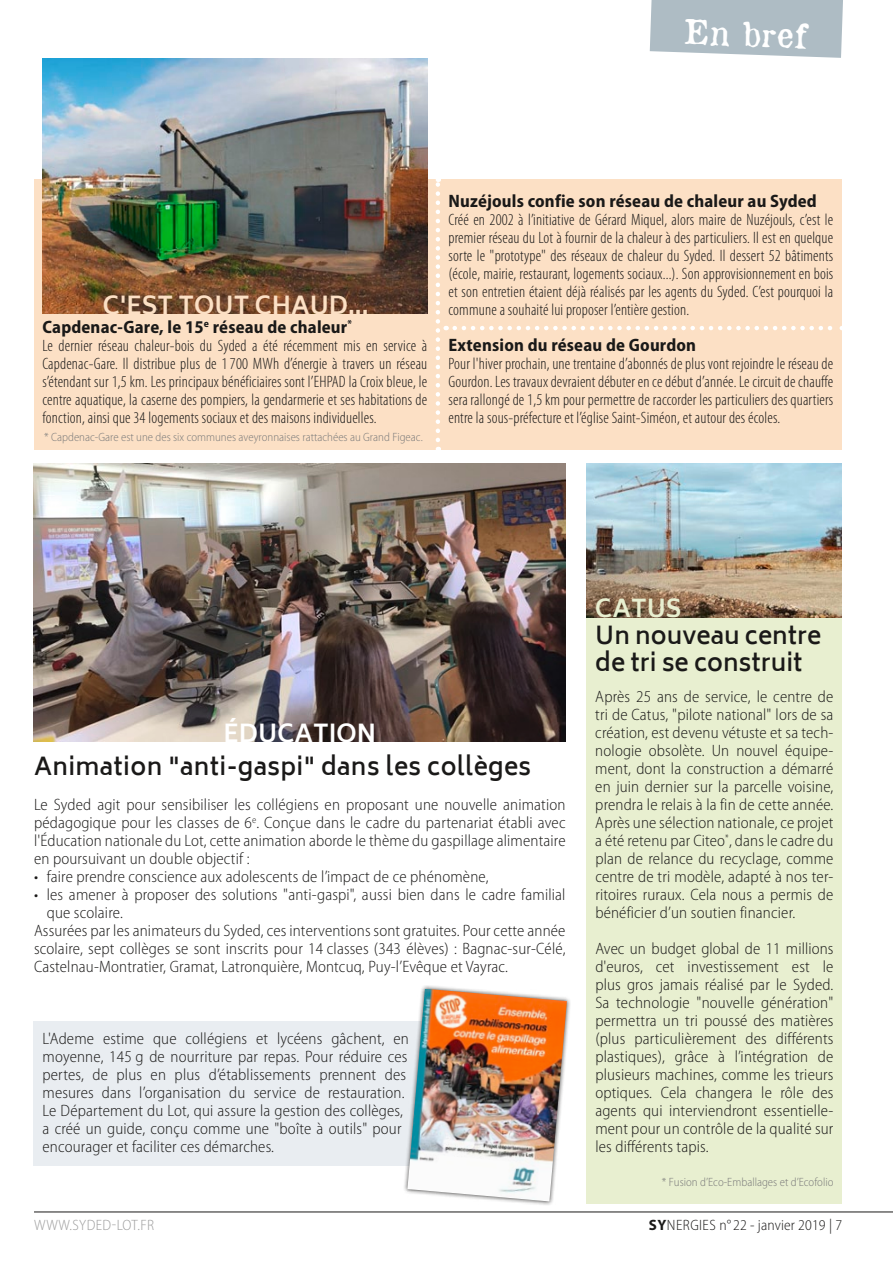
<style>
.page{position:relative;width:893px;height:1263px;background:#fff}
.page>*{position:absolute;margin:0;border:0;box-sizing:border-box;transform-origin:0 0}
.t1{font:33.6px "Old Newspaper Types";color:#fff}
.t2{font:600 24px/27px "Biryani";letter-spacing:.015em;color:#1a1918}
.t3{font:700 24px "Biryani";color:#fce0c5}
.t4{font:700 24px "Biryani";color:#fff}
.t5{font:700 24px "Biryani";color:#e8efd0}
.t6{font:700 semi-condensed 18px "Myriad Pro";letter-spacing:.01em;color:#1a1918}
.t7{font:300 semi-condensed 16.5px/18px "Myriad Pro";letter-spacing:.01em;color:#1a1918;text-align:justify}
.t8{font:300 condensed 16.5px/18px "Myriad Pro";letter-spacing:.01em;color:#1a1918;text-align:justify}
.t9{font:300 semi-condensed 15px "Myriad Pro";letter-spacing:.01em;color:#1a1918}
.t10{font:300 semi-condensed 15px "Myriad Pro";letter-spacing:.045em;color:#9c9c9c}
.t11{font:300 semi-condensed 12px "Myriad Pro";color:#7a7a7a}
.s1{font-weight:700;font-stretch:normal}
</style>
<div class="page">
<div style="left:587px;top:463px;width:255px;height:740px;background:#e8efd0"></div>
<div style="left:34px;top:1022px;width:450px;height:144px;background:#e9edf1"></div>
<div style="left:34px;top:179px;width:808px;height:270px;background:#fce0c5"></div>
<img style="left:42px;top:59px;width:385px;height:255px">
<img style="left:34px;top:463px;width:531px;height:278px">
<div style="left:403px;top:984px;width:168px;height:221px;background:#1a1918;opacity:.75"></div>
<img style="left:407px;top:989px;width:160px;height:212px">
<svg style="left:436px;top:179px;width:4px;height:261px"></svg>
<svg style="left:455px;top:326px;width:387px;height:4px"></svg>
<img style="left:587px;top:463px;width:255px;height:154px">
<svg style="left:650px;top:0;width:193px;height:58px;background:#b3c0c7"></svg>
<hr style="left:34px;top:1212px;width:859px;height:1px;background:#1a1918">
<h1 class="t1" style="left:684px;top:9px;width:126px;rotate:2deg">En bref</h1>
<h2 class="t3" style="left:103px;top:291px;width:267px">C'EST TOUT CHAUD...</h2>
<p class="t6" style="left:43px;top:315px;width:311px">Capdenac-Gare, le 15<sup>e</sup> réseau de chaleur<sup>*</sup></p>
<p class="t8" style="left:43px;top:336px;width:386px">Le dernier réseau chaleur-bois du Syded a été récemment mis en service à Capdenac-Gare. Il distribue plus de 1700 MWh d’énergie à travers un réseau s’étendant sur 1,5 km. Les principaux bénéficiaires sont l’EHPAD la Croix bleue, le centre aquatique, la caserne des pompiers, la gendarmerie et ses habitations de fonction, ainsi que 34 logements sociaux et des maisons individuelles.</p>
<p class="t11" style="left:44px;top:430px;width:380px">* Capdenac-Gare est une des six communes aveyronnaises rattachées au Grand Figeac.</p>
<p class="t6" style="left:448px;top:189px;width:370px">Nuzéjouls confie son réseau de chaleur au Syded</p>
<p class="t8" style="left:448px;top:210px;width:386px">Créé en 2002 à l’initiative de Gérard Miquel, alors maire de Nuzéjouls, c’est le premier réseau du Lot à fournir de la chaleur à des particuliers. Il est en quelque sorte le "prototype" des réseaux de chaleur du Syded. Il dessert 52 bâtiments (école, mairie, restaurant, logements sociaux...). Son approvisionnement en bois et son entretien étaient déjà réalisés par les agents du Syded. C’est pourquoi la commune a souhaité lui proposer l’entière gestion.</p>
<p class="t6" style="left:448px;top:333px;width:249px">Extension du réseau de Gourdon</p>
<p class="t8" style="left:448px;top:354px;width:386px">Pour l'hiver prochain, une trentaine d’abonnés de plus vont rejoindre le réseau de Gourdon. Les travaux devraient débuter en ce début d’année. Le circuit de chauffe sera rallongé de 1,5 km pour permettre de raccorder les particuliers des quartiers entre la sous-préfecture et l’église Saint-Siméon, et autour des écoles.</p>
<h2 class="t4" style="left:224px;top:719px;width:154px">ÉDUCATION</h2>
<h2 class="t2" style="left:34px;top:753px;width:499px">Animation "anti-gaspi" dans les collèges</h2>
<p class="t7" style="left:34px;top:795px;width:533px">Le Syded agit pour sensibiliser les collégiens en proposant une nouvelle animation pédagogique pour les classes de 6<sup>e</sup>. Conçue dans le cadre du partenariat établi avec l'Éducation nationale du Lot, cette animation aborde le thème du gaspillage alimentaire en poursuivant un double objectif :</p>
<p class="t7" style="left:34px;top:867px;width:456px">• faire prendre conscience aux adolescents de l’impact de ce phénomène,</p>
<p class="t7" style="left:34px;top:885px;width:533px">• les amener à proposer des solutions "anti-gaspi", aussi bien dans le cadre familial</p>
<p class="t7" style="left:47px;top:903px;width:78px">que scolaire.</p>
<p class="t7" style="left:34px;top:921px;width:533px">Assurées par les animateurs du Syded, ces interventions sont gratuites. Pour cette année</p>
<p class="t7" style="left:34px;top:939px;width:533px">scolaire, sept collèges se sont inscrits pour 14 classes (343 élèves) : Bagnac-sur-Célé,</p>
<p class="t7" style="left:34px;top:957px;width:476px">Castelnau-Montratier, Gramat, Latronquière, Montcuq, Puy-l’Evêque et Vayrac.</p>
<p class="t7" style="left:43px;top:1029px;width:368px;text-align:left">L'Ademe estime que collégiens et lycéens gâchent, en moyenne, 145 g de nourriture par repas. Pour réduire ces pertes, de plus en plus d’établissements prennent des mesures dans l’organisation du service de restauration.<br>Le Département du Lot, qui assure la gestion des collèges, a créé un guide, conçu comme une "boîte à outils" pour encourager et faciliter ces démarches.</p>
<h2 class="t5" style="left:595px;top:595px;width:88px">CATUS</h2>
<h2 class="t2" style="left:595px;top:623px;width:228px">Un nouveau centre de tri se construit</h2>
<p class="t7" style="left:595px;top:687px;width:240px">Après 25 ans de service, le centre de tri de Catus, "pilote national" lors de sa création, est devenu vétuste et sa tech&shy;nologie obsolète. Un nouvel équipe&shy;ment, dont la construction a démarré en juin dernier sur la parcelle voisine, prendra le relais à la fin de cette année.<br>Après une sélection nationale, ce projet a été retenu par Citeo<sup>*</sup>, dans le cadre du plan de relance du recyclage, comme centre de tri modèle, adapté à nos ter&shy;ritoires ruraux. Cela nous a permis de bénéficier d’un soutien financier.</p>
<p class="t7" style="left:595px;top:939px;width:240px">Avec un budget global de 11 millions d'euros, cet investissement est le plus gros jamais réalisé par le Syded.<br>Sa technologie "nouvelle génération" permettra un tri poussé des matières (plus particulièrement des différents plastiques), grâce à l’intégration de plusieurs machines, comme les trieurs optiques. Cela changera le rôle des agents qui interviendront essentielle&shy;ment pour un contrôle de la qualité sur les différents tapis.</p>
<p class="t11" style="left:662px;top:1175px;width:173px">* Fusion d’Eco-Emballages et d’Ecofolio</p>
<p class="t10" style="left:34px;top:1216px;width:114px">www.syded-lot.fr</p>
<p class="t9" style="left:649px;top:1216px;width:195px"><span class="s1">SY</span>nergies n° 22 - janvier 2019 | 7</p>
</div>
